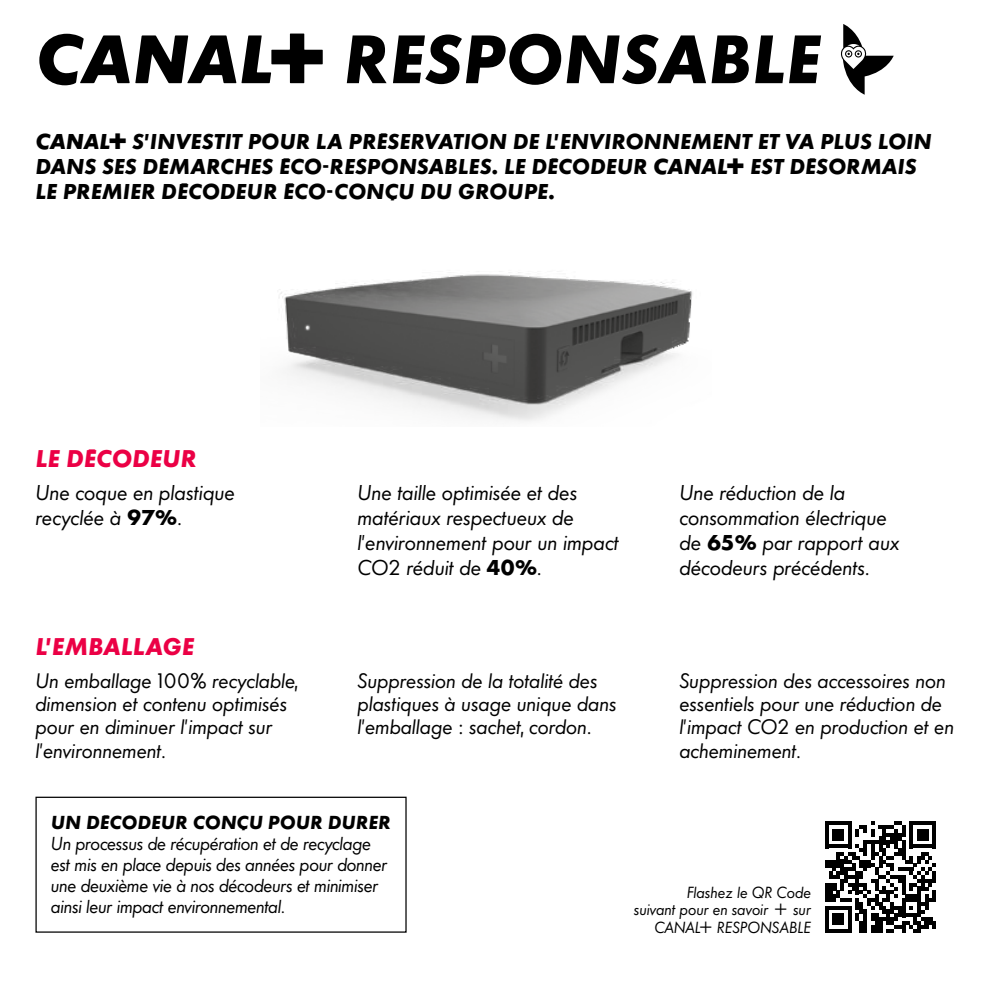
<style>
.page{position:relative;width:993px;height:993px;background:#fff}
.page>*{position:absolute;margin:0;border:0;box-sizing:border-box;transform-origin:0 0}
.t1{font:italic 700 63.5px "Canalp";color:#000}
.t2{font:italic 700 22.5px "Canalp";color:#eb0045}
.t3{font:italic 20px/25px "Canalp";color:#000}
.t4{font:italic 700 20px/25px "Canalp";color:#000}
.t5{font:italic 19.5px/23.5px "Canalp";color:#000}
.t6{font:italic 17.5px/21px "Canalp";letter-spacing:-.015em;color:#000}
.t7{font:italic 700 17.5px "Canalp";color:#000}
.t8{font:italic 15px "Canalp";color:#000}
.s1{font-weight:700}
</style>
<div class="page">
<img style="left:279px;top:272px;width:414px;height:150px">
<div style="left:35px;top:796px;width:371px;height:136px;border:1px solid #000"></div>
<hr style="left:824px;top:821px;width:27px;height:3px;background:#000">
<svg style="left:825px;top:824px;width:3px;height:23px"></svg>
<div style="left:824px;top:859px;width:12px;height:8px;background:#000"></div>
<div style="left:824px;top:882px;width:12px;height:8px;background:#000"></div>
<div style="left:824px;top:890px;width:8px;height:11px;background:#000"></div>
<svg style="left:825px;top:909px;width:3px;height:23px"></svg>
<svg style="left:828px;top:821px;width:107px;height:111px"></svg>
<svg style="left:841px;top:24px;width:52px;height:71px"></svg>
<h1 class="t1" style="left:35px;top:18px;width:786px">C+ RESPONSABLE</h1>
<p class="t4" style="left:35px;top:129px;width:897px">C+ S’INVESTIT POUR LA PRÉSERVATION DE L’ENVIRONNEMENT ET VA PLUS LOIN<br>DANS SES DÉMARCHES ÉCOC+TRESPONSABLES. LE DÉCODEUR C+ EST DÉSORMAIS<br>LE PREMIER DÉCODEUR ÉCOC+TCONÇU DU GROUPE.</p>
<p class="t2" style="left:35px;top:443px;width:163px">LE DÉCODEUR</p>
<p class="t3" style="left:35px;top:480px;width:201px">Une coque en plastique recyclée à <span class="s1">97%</span>.</p>
<p class="t3" style="left:357px;top:480px;width:263px">Une taille optimisée et des matériaux respectueux de l’environnement pour un impact<br>CO2 réduit de <span class="s1">40%</span>.</p>
<p class="t3" style="left:679px;top:480px;width:221px">Une réduction de la consommation électrique de <span class="s1">65%</span> par rapport aux décodeurs précédents.</p>
<p class="t2" style="left:35px;top:631px;width:160px">L’EMBALLAGE</p>
<p class="t5" style="left:35px;top:668px;width:264px">Un emballage 100% recyclable, dimension et contenu optimisés pour en diminuer l’impact sur l’environnement.</p>
<p class="t5" style="left:357px;top:668px;width:260px">Suppression de la totalité des plastiques à usage unique dans l’emballage : sachet, cordon.</p>
<p class="t5" style="left:679px;top:668px;width:276px">Suppression des accessoires non essentiels pour une réduction de l’impact CO2 en production et en acheminement.</p>
<p class="t7" style="left:51px;top:810px;width:341px">UN DÉCODEUR CONÇU POUR DURER</p>
<p class="t6" style="left:51px;top:833px;width:338px">Un processus de récupération et de recyclage est mis en place depuis des années pour donner une deuxième vie à nos décodeurs et minimiser ainsi leur impact environnemental.</p>
<p class="t8" style="left:686px;top:882px;width:126px">Flashez le QR Code</p>
<p class="t8" style="left:633px;top:899px;width:178px">suivant pour en savoir + sur</p>
<p class="t8" style="left:654px;top:917px;width:30px">C+</p>
<p class="t8" style="left:716px;top:917px;width:96px">RESPONSABLE</p>
</div>
